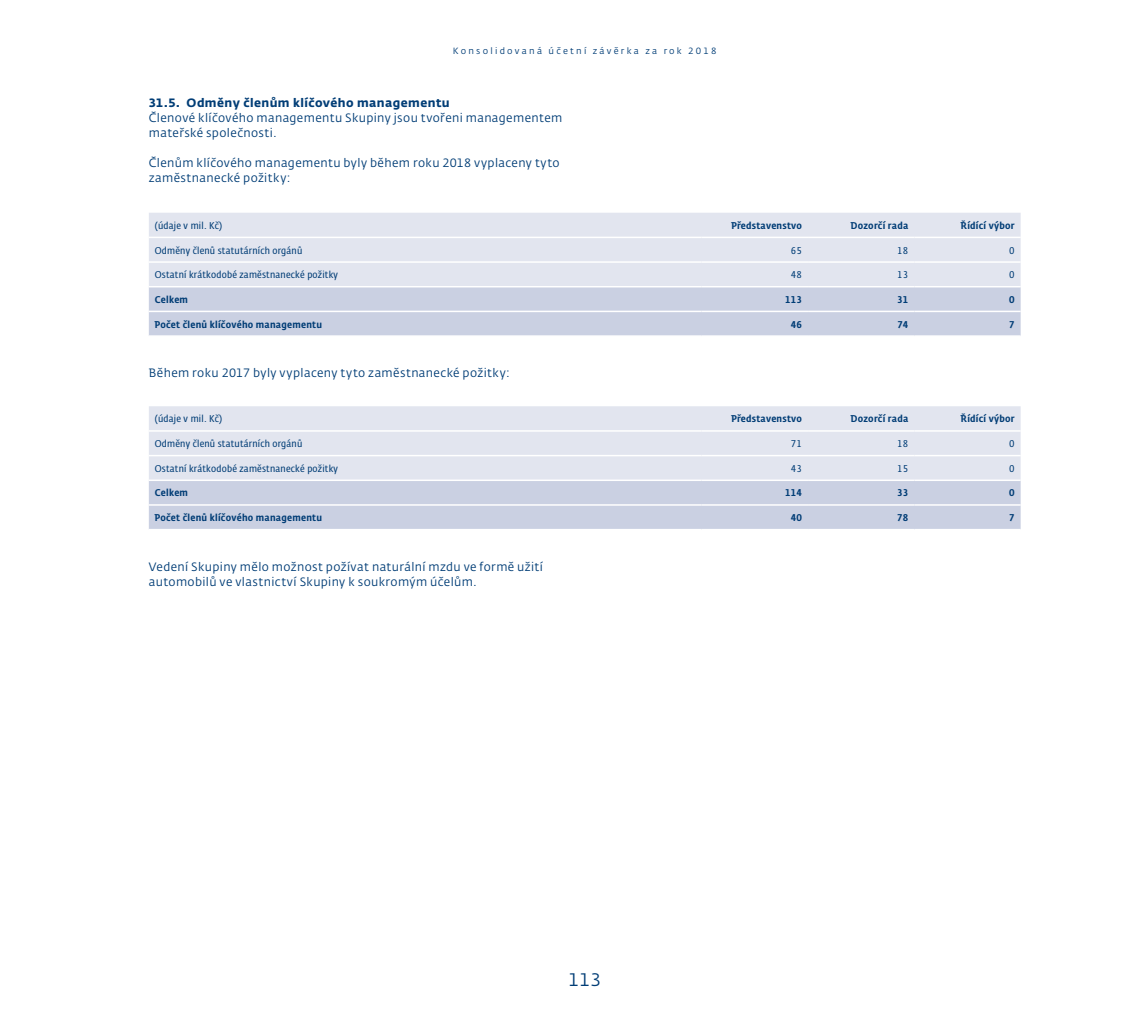
<style>
.page{position:relative;width:1127px;height:1021px;background:#fff}
.page>*{position:absolute;margin:0;border:0;box-sizing:border-box;transform-origin:0 0}
.t1{font:18px "CD Fedra";color:#013d76}
.t2{font:12px/15px "CD Fedra";letter-spacing:.03em;color:#013d76}
.t3{font:700 12px "CD Fedra";letter-spacing:.035em;color:#013d76}
.t4{font:9.75px "CD Fedra Cond Pro";letter-spacing:.02em;color:#013d76;scale:1.2 1}
.t5{font:500 9.75px "CD Fedra Cond Pro";letter-spacing:.02em;color:#013d76;scale:1.2 1}
.t6{font:9px "CD Fedra";letter-spacing:.25em;color:#013d76}
</style>
<div class="page">
<div style="left:149px;top:213px;width:871px;height:73px;background:#e2e5ef"></div>
<div style="left:149px;top:287px;width:871px;height:48px;background:#cad0e2"></div>
<hr style="left:149px;top:237px;width:553px;height:1px;background:#fff">
<hr style="left:702px;top:237px;width:106px;height:1px;background:#fff">
<hr style="left:808px;top:237px;width:106px;height:1px;background:#fff">
<hr style="left:914px;top:237px;width:106px;height:1px;background:#fff">
<hr style="left:149px;top:261px;width:553px;height:2px;background:#fff">
<hr style="left:702px;top:261px;width:106px;height:2px;background:#fff">
<hr style="left:808px;top:261px;width:106px;height:2px;background:#fff">
<hr style="left:914px;top:261px;width:106px;height:2px;background:#fff">
<hr style="left:149px;top:310px;width:553px;height:2px;background:#fff">
<hr style="left:702px;top:310px;width:106px;height:2px;background:#fff">
<hr style="left:808px;top:310px;width:106px;height:2px;background:#fff">
<hr style="left:914px;top:310px;width:106px;height:2px;background:#fff">
<div style="left:149px;top:406px;width:871px;height:73px;background:#e2e5ef"></div>
<div style="left:149px;top:481px;width:871px;height:48px;background:#cad0e2"></div>
<hr style="left:149px;top:430px;width:553px;height:1px;background:#fff">
<hr style="left:702px;top:430px;width:106px;height:1px;background:#fff">
<hr style="left:808px;top:430px;width:106px;height:1px;background:#fff">
<hr style="left:914px;top:430px;width:106px;height:1px;background:#fff">
<hr style="left:149px;top:455px;width:553px;height:1px;background:#fff">
<hr style="left:702px;top:455px;width:106px;height:1px;background:#fff">
<hr style="left:808px;top:455px;width:106px;height:1px;background:#fff">
<hr style="left:914px;top:455px;width:106px;height:1px;background:#fff">
<hr style="left:149px;top:504px;width:553px;height:1px;background:#fff">
<hr style="left:702px;top:504px;width:106px;height:1px;background:#fff">
<hr style="left:808px;top:504px;width:106px;height:1px;background:#fff">
<hr style="left:914px;top:504px;width:106px;height:1px;background:#fff">
<p class="t6" style="left:453px;top:46px;width:265px">Konsolidovaná účetní závěrka za rok 2018</p>
<p class="t3" style="left:149px;top:95px;width:302px">31.5. Odměny členům klíčového managementu</p>
<p class="t2" style="left:149px;top:111px;width:415px">Členové klíčového managementu Skupiny jsou tvořeni managementem mateřské společnosti.</p>
<p class="t2" style="left:149px;top:156px;width:412px">Členům klíčového managementu byly během roku 2018 vyplaceny tyto zaměstnanecké požitky:</p>
<p class="t4" style="left:155px;top:220px;width:58px">(údaje v mil. Kč)</p>
<p class="t5" style="left:731px;top:220px;width:60px">Představenstvo</p>
<p class="t5" style="left:851px;top:220px;width:49px">Dozorčí rada</p>
<p class="t5" style="left:961px;top:220px;width:46px">Řídící výbor</p>
<p class="t4" style="left:155px;top:244px;width:124px">Odměny členů statutárních orgánů</p>
<p class="t4" style="left:791px;top:244px;width:11px">65</p>
<p class="t4" style="left:897px;top:244px;width:11px">18</p>
<p class="t4" style="left:1009px;top:244px;width:6px">0</p>
<p class="t4" style="left:155px;top:269px;width:154px">Ostatní krátkodobé zaměstnanecké požitky</p>
<p class="t4" style="left:791px;top:269px;width:11px">48</p>
<p class="t4" style="left:897px;top:269px;width:11px">13</p>
<p class="t4" style="left:1009px;top:269px;width:6px">0</p>
<p class="t5" style="left:155px;top:294px;width:29px">Celkem</p>
<p class="t5" style="left:785px;top:294px;width:16px">113</p>
<p class="t5" style="left:897px;top:294px;width:11px">31</p>
<p class="t5" style="left:1009px;top:294px;width:6px">0</p>
<p class="t5" style="left:155px;top:318px;width:141px">Počet členů klíčového managementu</p>
<p class="t5" style="left:791px;top:318px;width:11px">46</p>
<p class="t5" style="left:897px;top:318px;width:11px">74</p>
<p class="t5" style="left:1009px;top:318px;width:6px">7</p>
<p class="t2" style="left:149px;top:366px;width:363px">Během roku 2017 byly vyplaceny tyto zaměstnanecké požitky:</p>
<p class="t4" style="left:155px;top:413px;width:58px">(údaje v mil. Kč)</p>
<p class="t5" style="left:731px;top:413px;width:60px">Představenstvo</p>
<p class="t5" style="left:851px;top:413px;width:49px">Dozorčí rada</p>
<p class="t5" style="left:961px;top:413px;width:46px">Řídící výbor</p>
<p class="t4" style="left:155px;top:438px;width:124px">Odměny členů statutárních orgánů</p>
<p class="t4" style="left:791px;top:438px;width:11px">71</p>
<p class="t4" style="left:897px;top:438px;width:11px">18</p>
<p class="t4" style="left:1009px;top:438px;width:6px">0</p>
<p class="t4" style="left:155px;top:463px;width:154px">Ostatní krátkodobé zaměstnanecké požitky</p>
<p class="t4" style="left:791px;top:463px;width:11px">43</p>
<p class="t4" style="left:897px;top:463px;width:11px">15</p>
<p class="t4" style="left:1009px;top:463px;width:6px">0</p>
<p class="t5" style="left:155px;top:487px;width:29px">Celkem</p>
<p class="t5" style="left:785px;top:487px;width:16px">114</p>
<p class="t5" style="left:897px;top:487px;width:11px">33</p>
<p class="t5" style="left:1009px;top:487px;width:6px">0</p>
<p class="t5" style="left:155px;top:512px;width:141px">Počet členů klíčového managementu</p>
<p class="t5" style="left:791px;top:512px;width:11px">40</p>
<p class="t5" style="left:897px;top:512px;width:11px">78</p>
<p class="t5" style="left:1009px;top:512px;width:6px">7</p>
<p class="t2" style="left:149px;top:559px;width:396px">Vedení Skupiny mělo možnost požívat naturální mzdu ve formě užití automobilů ve vlastnictví Skupiny k soukromým účelům.</p>
<h1 class="t1" style="left:568px;top:969px;width:34px">113</h1>
</div>
